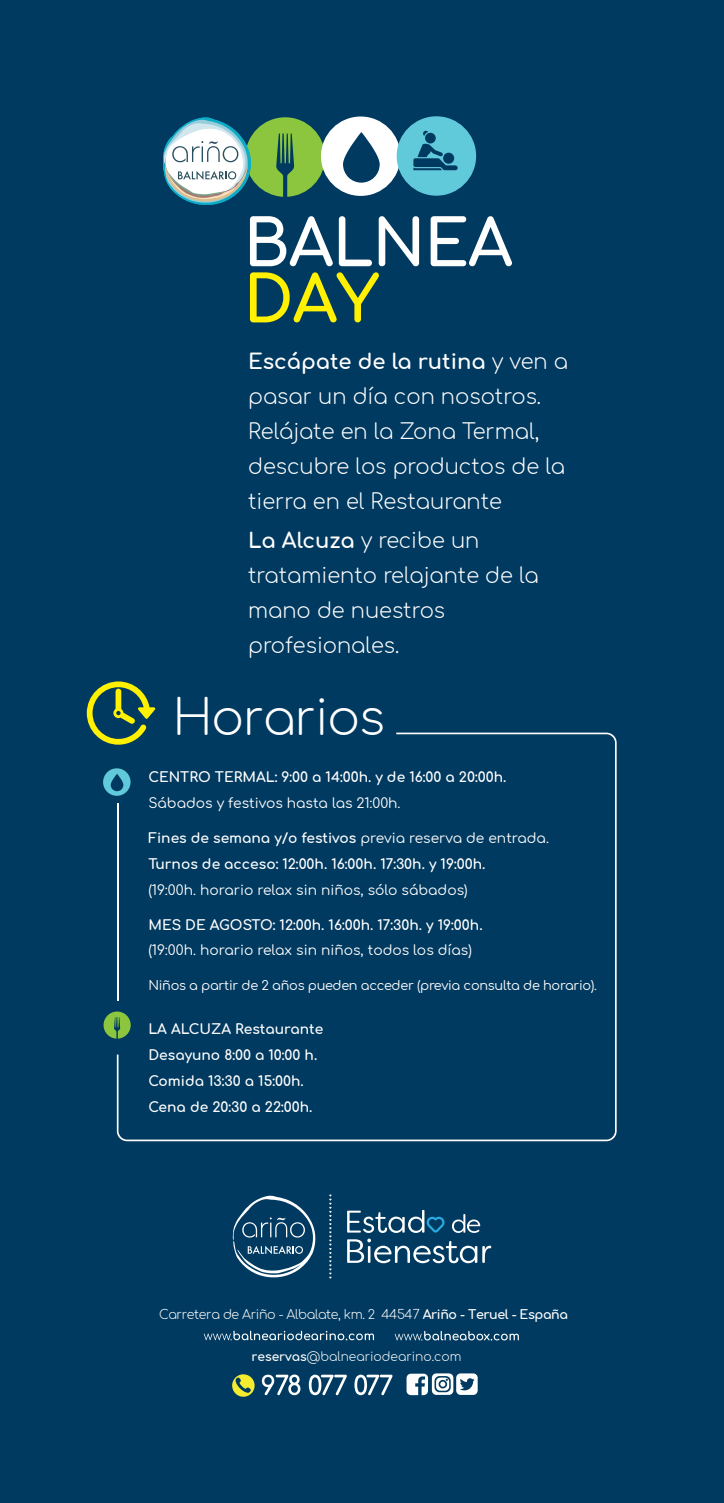
<style>
.page{position:relative;width:724px;height:1503px;background:#fff}
.page>*{position:absolute;margin:0;border:0;box-sizing:border-box;transform-origin:0 0}
.t1{font:700 64.05px "Comfortaa";letter-spacing:-.02em;color:#fff}
.t2{font:700 64.05px "Comfortaa";color:#fff101}
.t3{font:300 47.95px "Comfortaa";letter-spacing:-.02em;color:#fff}
.t4{font:300 21px/35px "Comfortaa";color:#fff}
.t5{font:700 13.83px/25.7px "Comfortaa";color:#fff}
.t6{font:13.83px "Comfortaa";color:#fff}
.t7{font:12.95px "Comfortaa";letter-spacing:-.02em;color:#fff}
.t8{font:300 12.6px "Comfortaa";letter-spacing:-.03em;color:#fff}
.t9{font:300 12.25px "Comfortaa";color:#fff}
.s1{font-weight:700}
.s2{font-weight:400}
</style>
<div class="page">
<div style="left:0;top:0;width:723px;height:1502px;background:#003a60"></div>
<svg style="left:163px;top:116px;width:312px;height:89px"></svg>
<svg style="left:261px;top:1374px;width:39px;height:20px"></svg>
<svg style="left:308px;top:1374px;width:38px;height:20px"></svg>
<svg style="left:354px;top:1374px;width:38px;height:20px"></svg>
<svg style="left:232px;top:1374px;width:22px;height:22px"></svg>
<svg style="left:204px;top:1330px;width:170px;height:10px"></svg>
<svg style="left:394px;top:1330px;width:124px;height:10px"></svg>
<svg style="left:406px;top:1373px;width:71px;height:21px"></svg>
<svg style="left:87px;top:681px;width:68px;height:63px"></svg>
<svg style="left:117px;top:732px;width:499px;height:409px"></svg>
<svg style="left:103px;top:1011px;width:28px;height:27px"></svg>
<svg style="left:103px;top:768px;width:27px;height:27px"></svg>
<hr style="left:117px;top:803px;width:1px;height:198px;background:#fff">
<svg style="left:232px;top:1195px;width:83px;height:82px"></svg>
<svg style="left:329px;top:1194px;width:2px;height:84px"></svg>
<svg style="left:452px;top:1214px;width:28px;height:18px"></svg>
<svg style="left:347px;top:1238px;width:144px;height:24px"></svg>
<svg style="left:347px;top:1209px;width:97px;height:23px"></svg>
<h1 class="t1" style="left:243px;top:184px;width:271px">BALNEA</h1>
<h1 class="t2" style="left:243px;top:240px;width:137px">DAY</h1>
<h3 class="t4" style="left:248px;top:341px;width:321px"><span class="s1">Escápate de la rutina</span> y ven a pasar un día con nosotros.<br>Relájate en la Zona Termal, descubre los productos de la tierra en el Restaurante</h3>
<h3 class="t4" style="left:248px;top:519px;width:292px"><span class="s1">La Alcuza</span> y recibe un tratamiento relajante de la mano de nuestros profesionales.</h3>
<h2 class="t3" style="left:173px;top:674px;width:213px">Horarios</h2>
<p class="t5" style="left:148px;top:762px;width:359px">CENTRO TERMAL: 9:00 a 14:00h. y de 16:00 a 20:00h.</p>
<p class="t6" style="left:148px;top:790px;width:253px">Sábados y festivos hasta las 21:00h.</p>
<p class="t5" style="left:148px;top:823px;width:402px">Fines de semana y/o festivos <span class="s2">previa reserva de entrada.<br></span>Turnos de acceso: 12:00h. 16:00h. 17:30h. y 19:00h.</p>
<p class="t6" style="left:148px;top:877px;width:320px">(19:00h. horario relax sin niños, sólo sábados)</p>
<p class="t5" style="left:148px;top:909px;width:335px">MES DE AGOSTO: 12:00h. 16:00h. 17:30h. y 19:00h.</p>
<p class="t6" style="left:148px;top:937px;width:325px">(19:00h. horario relax sin niños, todos los días)</p>
<p class="t7" style="left:148px;top:973px;width:449px">Niños a partir de 2 años pueden acceder (previa consulta de horario).</p>
<p class="t5" style="left:148px;top:1014px;width:176px">LA ALCUZA Restaurante<br>Desayuno 8:00 a 10:00 h.<br>Comida 13:30 a 15:00h.<br>Cena de 20:30 a 22:00h.</p>
<p class="t8" style="left:159px;top:1302px;width:410px">Carretera de Ariño - Albalate, km. 2 44547 <span class="s1">Ariño - Teruel - España</span></p>
<p class="t9" style="left:251px;top:1344px;width:211px"><span class="s1">reservas</span>@balneariodearino.com</p>
</div>
